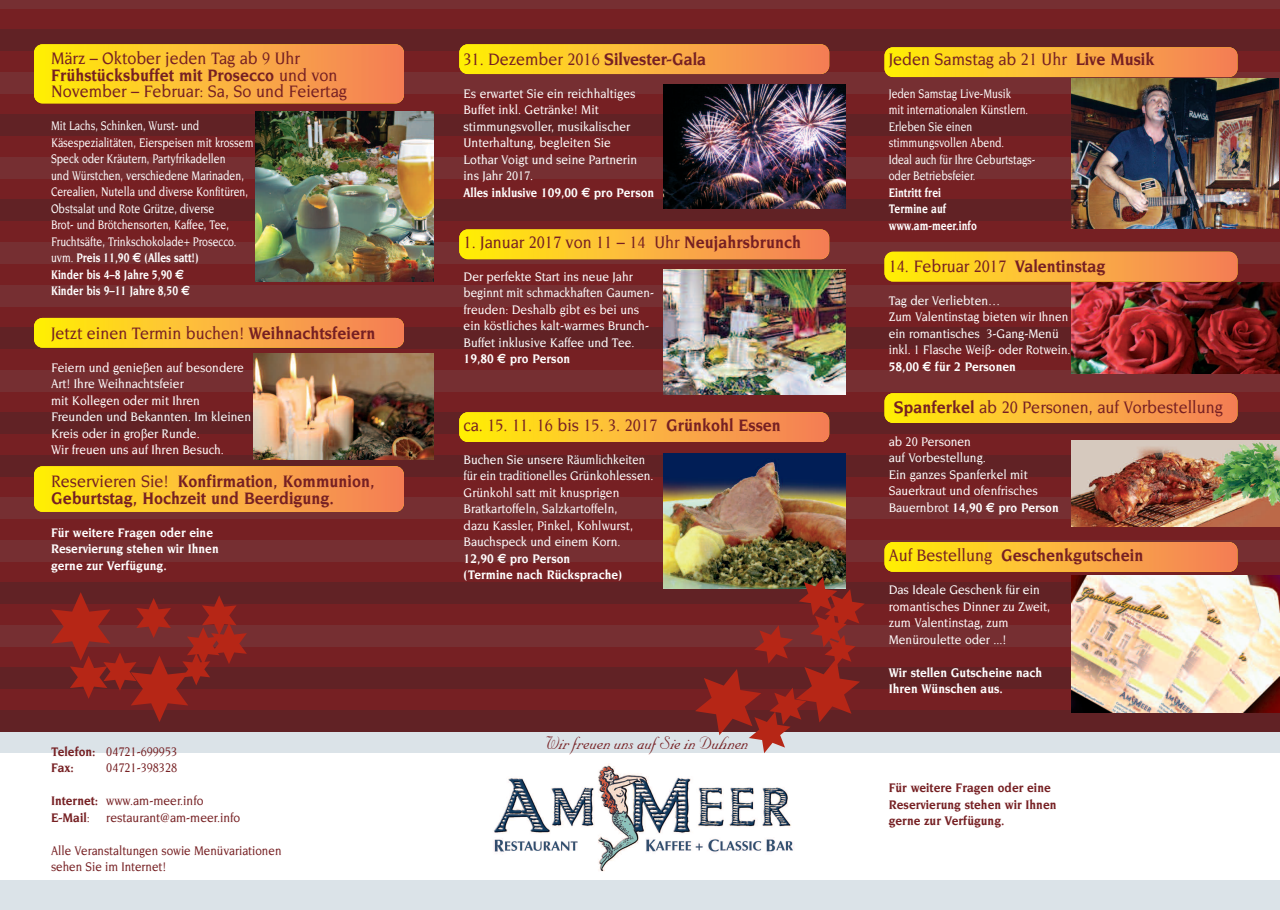
<style>
.page{position:relative;width:1280px;height:910px;background:#fff}
.page>*{position:absolute;margin:0;border:0;box-sizing:border-box;transform-origin:0 0}
.t1{font:21px "Nuptial Script";color:#762023;scale:.9 1}
.t2{font:500 18px/16.5px "Novarese";color:#762023;scale:.9 1}
.t3{font:700 18px/16.5px "Novarese";color:#762023;scale:.9 1}
.t4{font:500 13.5px/16.5px "Novarese";color:#fff;scale:.9 1}
.t5{font:500 13.5px/16.5px "Novarese";color:#fff;scale:.78 1}
.t6{font:700 13.5px/16.5px "Novarese";color:#fff;scale:.9 1}
.t7{font:700 13.5px/16.5px "Novarese";color:#762023;scale:.9 1}
.t8{font:500 13.5px/16.5px "Novarese";color:#762023;scale:.9 1}
.t9{font:500 13.5px/16.5px "Novarese";color:#762023;scale:.87 1}
.t10{font:700 13.5px/16.5px "Novarese";color:#fff;scale:.78 1}
.s1{font-weight:700}
.s2{font-family:"Euro Sans";font-weight:700}
.s3{font-weight:500}
</style>
<div class="page">
<div style="left:0;top:9px;width:1280px;height:898px;background:#762023"></div>
<div style="left:0;top:748px;width:1280px;height:136px;background:#fff"></div>
<div style="left:0;top:731px;width:1280px;height:22px;background:#dbe3e8"></div>
<div style="left:0;top:901px;width:1280px;height:9px;background:#dbe3e8"></div>
<div style="left:0;top:0;width:1280px;height:9px;background:#762f32"></div>
<div style="left:0;top:30px;width:1280px;height:21px;background:#612225"></div>
<div style="left:0;top:72px;width:1280px;height:22px;background:#762f32"></div>
<div style="left:0;top:115px;width:1280px;height:21px;background:#612225"></div>
<div style="left:0;top:157px;width:1280px;height:22px;background:#762f32"></div>
<div style="left:0;top:200px;width:1280px;height:21px;background:#612225"></div>
<div style="left:0;top:242px;width:1280px;height:22px;background:#762f32"></div>
<div style="left:0;top:285px;width:1280px;height:21px;background:#762f32"></div>
<div style="left:0;top:327px;width:1280px;height:22px;background:#612225"></div>
<div style="left:0;top:370px;width:1280px;height:21px;background:#762f32"></div>
<div style="left:0;top:412px;width:1280px;height:22px;background:#612225"></div>
<div style="left:0;top:455px;width:1280px;height:21px;background:#612225"></div>
<div style="left:0;top:497px;width:1280px;height:22px;background:#762f32"></div>
<div style="left:0;top:540px;width:1280px;height:21px;background:#762f32"></div>
<div style="left:0;top:583px;width:1280px;height:21px;background:#612225"></div>
<div style="left:0;top:625px;width:1280px;height:21px;background:#762f32"></div>
<div style="left:0;top:668px;width:1280px;height:21px;background:#612225"></div>
<div style="left:0;top:710px;width:1280px;height:21px;background:#612225"></div>
<div style="left:0;top:880px;width:1280px;height:21px;background:#dbe3e8"></div>
<img style="left:493px;top:764px;width:301px;height:108px">
<img style="left:255px;top:112px;width:179px;height:170px">
<img style="left:663px;top:84px;width:183px;height:125px">
<img style="left:663px;top:270px;width:183px;height:124px">
<img style="left:254px;top:353px;width:180px;height:106px">
<img style="left:663px;top:454px;width:183px;height:135px">
<img style="left:1071px;top:79px;width:207px;height:149px">
<img style="left:1071px;top:282px;width:209px;height:91px">
<img style="left:1071px;top:440px;width:209px;height:86px">
<img style="left:1071px;top:575px;width:208px;height:137px">
<div style="left:34px;top:44px;width:370px;height:59px;background:linear-gradient(to right,#ffef0e,#f57c61);border-radius:9px"></div>
<div style="left:459px;top:44px;width:370px;height:30px;background:linear-gradient(to right,#ffef0e,#f57c61);border-radius:9px"></div>
<div style="left:884px;top:47px;width:353px;height:30px;background:linear-gradient(to right,#ffef0e,#f57c61);border-radius:9px"></div>
<div style="left:884px;top:252px;width:353px;height:29px;background:linear-gradient(to right,#ffef0e,#f57c61);border-radius:9px"></div>
<div style="left:884px;top:393px;width:353px;height:30px;background:linear-gradient(to right,#ffef0e,#f57c61);border-radius:9px"></div>
<div style="left:884px;top:542px;width:353px;height:30px;background:linear-gradient(to right,#ffef0e,#f57c61);border-radius:9px"></div>
<div style="left:459px;top:229px;width:370px;height:30px;background:linear-gradient(to right,#ffef0e,#f57c60);border-radius:9px"></div>
<div style="left:459px;top:412px;width:370px;height:30px;background:linear-gradient(to right,#ffef0e,#f57c61);border-radius:9px"></div>
<div style="left:34px;top:318px;width:370px;height:30px;background:linear-gradient(to right,#ffef0e,#f57c61);border-radius:9px"></div>
<div style="left:34px;top:466px;width:370px;height:46px;background:linear-gradient(to right,#ffef0e,#f57c61);border-radius:9px"></div>
<svg style="left:51px;top:592px;width:196px;height:130px"></svg>
<svg style="left:695px;top:577px;width:170px;height:176px"></svg>
<h2 class="t2" style="left:51px;top:51px;width:330px">März – Oktober jeden Tag ab 9 Uhr<br><span class="s1">Frühstücksbuffet mit Prosecco</span> und von<br>November – Februar: Sa, So und Feiertag</h2>
<p class="t5" style="left:51px;top:118px;width:261px">Mit Lachs, Schinken, Wurst- und Käsespezialitäten, Eierspeisen mit krossem Speck oder Kräutern, Partyfrikadellen<br>und Würstchen, verschiedene Marinaden, Cerealien, Nutella und diverse Konfitüren, Obstsalat und Rote Grütze, diverse<br>Brot- und Brötchensorten, Kaffee, Tee, Fruchtsäfte, Trinkschokolade+ Prosecco. uvm. <span class="s1">Preis 11,90</span> <span class="s2">€</span> <span class="s1">(Alles satt!)<br>Kinder bis 4–8 Jahre 5,90</span> <span class="s2">€<br></span><span class="s1">Kinder bis 9–11 Jahre 8,50</span> <span class="s2">€</span></p>
<h2 class="t2" style="left:51px;top:325px;width:362px">Jetzt einen Termin buchen! <span class="s1">Weihnachtsfeiern</span></h2>
<p class="t4" style="left:51px;top:360px;width:224px">Feiern und genießen auf besondere<br>Art! Ihre Weihnachtsfeier<br>mit Kollegen oder mit Ihren<br>Freunden und Bekannten. Im kleinen<br>Kreis oder in großer Runde.<br>Wir freuen uns auf Ihren Besuch.</p>
<h2 class="t3" style="left:51px;top:474px;width:361px"><span class="s3">Reservieren Sie!</span> Konfirmation, Kommunion,<br>Geburtstag, Hochzeit und Beerdigung.</h2>
<p class="t6" style="left:51px;top:525px;width:188px">Für weitere Fragen oder eine<br>Reservierung stehen wir Ihnen gerne zur Verfügung.</p>
<p class="t7" style="left:51px;top:744px;width:142px">Telefon: <span class="s3">04721-699953<br></span>Fax:</p>
<p class="t8" style="left:106px;top:760px;width:80px">04721-398328</p>
<p class="t8" style="left:51px;top:793px;width:212px"><span class="s1">Internet:</span> www.am-meer.info<br><span class="s1">E-Mail</span>: restaurant@am-meer.info</p>
<p class="t9" style="left:51px;top:843px;width:266px">Alle Veranstaltungen sowie Menüvariationen sehen Sie im Internet!</p>
<h2 class="t2" style="left:463px;top:51px;width:271px">31. Dezember 2016 <span class="s1">Silvester-Gala</span></h2>
<p class="t4" style="left:463px;top:86px;width:213px">Es erwartet Sie ein reichhaltiges<br>Buffet inkl. Getränke! Mit stimmungsvoller, musikalischer<br>Unterhaltung, begleiten Sie<br>Lothar Voigt und seine Partnerin ins Jahr 2017.<br><span class="s1">Alles inklusive 109,00</span> <span class="s2">€</span> <span class="s1">pro Person</span></p>
<h2 class="t2" style="left:464px;top:234px;width:377px">1. Januar 2017 von 11 – 14 Uhr <span class="s1">Neujahrsbrunch</span></h2>
<p class="t4" style="left:464px;top:269px;width:213px">Der perfekte Start ins neue Jahr beginnt mit schmackhaften Gaumen&shy;freuden: Deshalb gibt es bei uns ein köstliches kalt-warmes Brunch-<br>Buffet inklusive Kaffee und Tee.<br><span class="s1">19,80</span> <span class="s2">€</span> <span class="s1">pro Person</span></p>
<h2 class="t2" style="left:464px;top:417px;width:354px">ca. 15. 11. 16 bis 15. 3. 2017 <span class="s1">Grünkohl Essen</span></h2>
<p class="t4" style="left:464px;top:452px;width:213px">Buchen Sie unsere Räumlichkeiten für ein traditionelles Grünkohlessen.<br>Grünkohl satt mit knusprigen<br>Bratkartoffeln, Salzkartoffeln,<br>dazu Kassler, Pinkel, Kohlwurst,<br>Bauchspeck und einem Korn.<br><span class="s1">12,90</span> <span class="s2">€</span> <span class="s1">pro Person<br>(Termine nach Rücksprache)</span></p>
<h1 class="t1" style="left:546px;top:736px;width:226px">Wir freuen uns auf Sie in Duhnen</h1>
<h2 class="t2" style="left:889px;top:51px;width:297px">Jeden Samstag ab 21 Uhr <span class="s1">Live Musik</span></h2>
<p class="t5" style="left:889px;top:86px;width:190px">Jeden Samstag Live-Musik<br>mit internationalen Künstlern.<br>Erleben Sie einen stimmungsvollen Abend.<br>Ideal auch für Ihre Geburtstags&shy;oder Betriebsfeier.</p>
<p class="t10" style="left:889px;top:185px;width:114px">Eintritt frei<br>Termine auf www.am-meer.info</p>
<h2 class="t2" style="left:889px;top:258px;width:242px">14. Februar 2017 <span class="s1">Valentinstag</span></h2>
<p class="t4" style="left:889px;top:293px;width:204px">Tag der Verliebten…<br>Zum Valentinstag bieten wir Ihnen ein romantisches 3-Gang-Menü inkl. 1 Flasche Weiß- oder Rotwein.<br><span class="s1">58,00</span> <span class="s2">€</span> <span class="s1">für 2 Personen</span></p>
<h2 class="t2" style="left:894px;top:399px;width:367px"><span class="s1">Spanferkel</span> ab 20 Personen, auf Vorbestellung</h2>
<p class="t4" style="left:889px;top:434px;width:190px">ab 20 Personen<br>auf Vorbestellung.<br>Ein ganzes Spanferkel mit<br>Sauerkraut und ofenfrisches<br>Bauernbrot <span class="s1">14,90</span> <span class="s2">€</span> <span class="s1">pro Person</span></p>
<h2 class="t3" style="left:889px;top:548px;width:284px"><span class="s3">Auf Bestellung</span> Geschenkgutschein</h2>
<p class="t4" style="left:889px;top:582px;width:181px">Das Ideale Geschenk für ein romantisches Dinner zu Zweit, zum Valentinstag, zum<br>Menüroulette oder ...!</p>
<p class="t6" style="left:889px;top:665px;width:172px">Wir stellen Gutscheine nach<br>Ihren Wünschen aus.</p>
<p class="t7" style="left:889px;top:780px;width:188px">Für weitere Fragen oder eine<br>Reservierung stehen wir Ihnen gerne zur Verfügung.</p>
</div>
